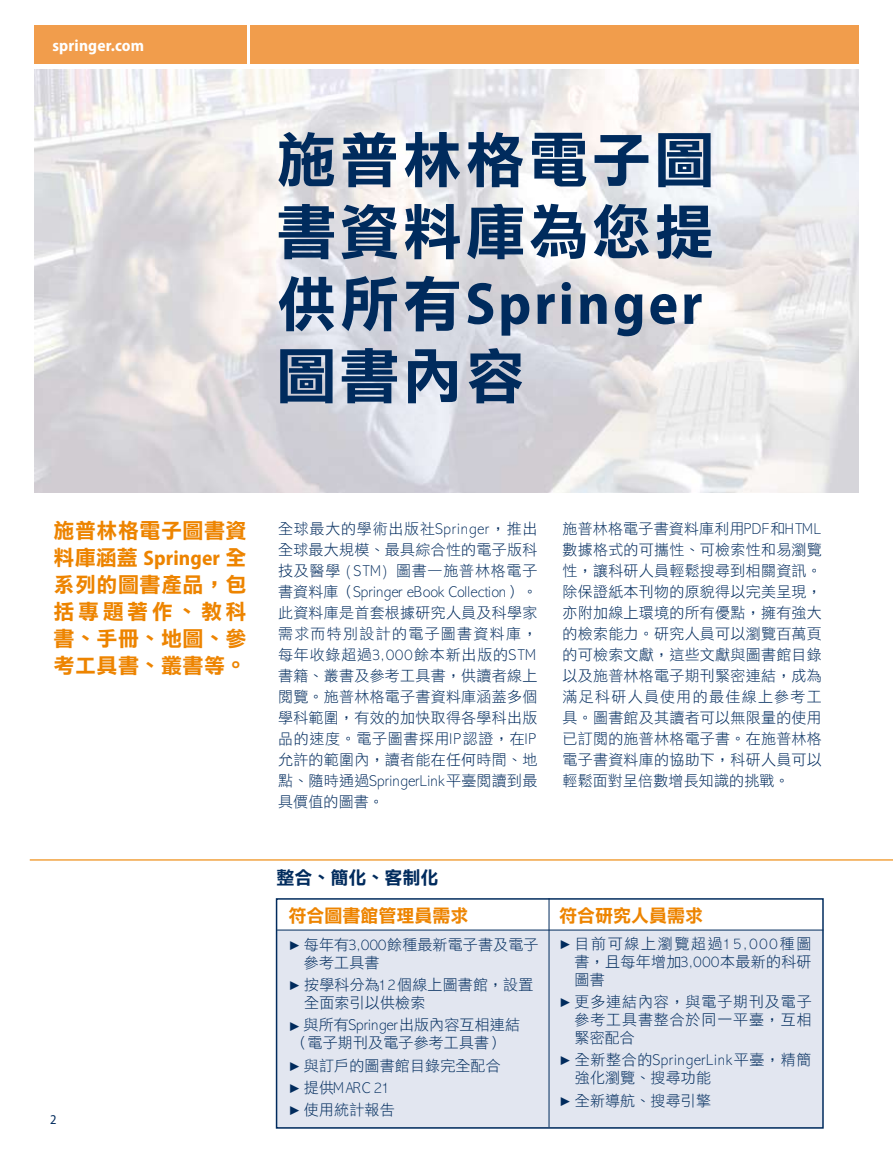
<style>
.page{position:relative;width:893px;height:1174px;background:#fff}
.page>*{position:absolute;margin:0;border:0;box-sizing:border-box;transform-origin:0 0}
.t1{font:60px/72px "DF Li Hei Bd HK BF";letter-spacing:.05em;color:#002b5d}
.t2{font:700 semi-condensed 60px "Myriad Pro";letter-spacing:.05em;color:#002b5d}
.t3{font:21px/27px "DF Li Hei Bd HK BF";letter-spacing:.025em;color:#ed8400;text-align:justify}
.t4{font:700 semi-condensed 21px "Myriad Pro";letter-spacing:.005em;color:#ed8400}
.t5{font:18px "DF Li Hei Bd HK BF";color:#ed8400}
.t6{font:18px "DF Li Hei Bd HK BF";color:#002b5d}
.t7{font:700 semi-condensed 16.5px "Myriad Pro";letter-spacing:.01em;color:#fff}
.t8{font:15px/21px "DF Li Hei Lt HK BF";letter-spacing:.02em;color:#002b5d;text-align:justify}
.t9{font:15px/18px "DF Li Hei Lt HK BF";letter-spacing:.045em;color:#002b5d}
.t10{font:semi-condensed 13.5px "Myriad Pro";color:#002b5d}
.s1{font-family:"DF Li Hei Bd HK BF";font-weight:400;font-stretch:normal}
.s2{font-family:"S Buttons"}
</style>
<div class="page">
<img style="left:34px;top:70px;width:825px;height:422px">
<div style="left:34px;top:26px;width:213px;height:38px;background:#f19d4c"></div>
<div style="left:251px;top:26px;width:608px;height:38px;background:#f19d4c"></div>
<div style="left:277px;top:930px;width:546px;height:198px;background:#e2e6f0"></div>
<hr style="left:277px;top:929px;width:546px;height:1px;background:#002b5d">
<hr style="left:549px;top:898px;width:1px;height:229px;background:#002b5d">
<hr style="left:30px;top:859px;width:863px;height:1px;background:#ed8400">
<div style="left:276px;top:898px;width:548px;height:230px;border:2px solid #002b5d"></div>
<p class="t7" style="left:53px;top:37px;width:93px">springer.com</p>
<h1 class="t1" style="left:276px;top:126px;width:440px">施普林格電子圖書資料庫為您提</h1>
<h1 class="t2" style="left:276px;top:270px;width:427px"><span class="s1">供所有</span>Springer</h1>
<h1 class="t1" style="left:276px;top:342px;width:250px">圖書內容</h1>
<h2 class="t3" style="left:54px;top:517px;width:195px">施普林格電子圖書資</h2>
<h2 class="t4" style="left:54px;top:546px;width:195px"><span class="s1">料庫涵蓋</span> Springer <span class="s1">全</span></h2>
<h2 class="t3" style="left:54px;top:571px;width:195px">系列的圖書產品，包括專題著作、教科書、手冊、地圖、參考工具書、叢書等。</h2>
<p class="t10" style="left:50px;top:1112px;width:8px">2</p>
<p class="t8" style="left:278px;top:519px;width:261px">全球最大的學術出版社Springer，推出全球最大規模、最具綜合性的電子版科技及醫學 (STM) 圖書—施普林格電子書資料庫（Springer eBook Collection）。此資料庫是首套根據研究人員及科學家需求而特別設計的電子圖書資料庫，每年收錄超過3,000餘本新出版的STM書籍、叢書及參考工具書，供讀者線上閱覽。施普林格電子書資料庫涵蓋多個學科範圍，有效的加快取得各學科出版品的速度。電子圖書採用IP認證，在IP允許的範圍內，讀者能在任何時間、地點、隨時通過SpringerLink平臺閱讀到最具價值的圖書。</p>
<p class="t8" style="left:562px;top:519px;width:261px">施普林格電子書資料庫利用PDF和HTML數據格式的可攜性、可檢索性和易瀏覽性，讓科研人員輕鬆搜尋到相關資訊。除保證紙本刊物的原貌得以完美呈現，亦附加線上環境的所有優點，擁有強大的檢索能力。研究人員可以瀏覽百萬頁的可檢索文獻，這些文獻與圖書館目錄以及施普林格電子期刊緊密連結，成為滿足科研人員使用的最佳線上參考工具。圖書館及其讀者可以無限量的使用已訂閱的施普林格電子書。在施普林格電子書資料庫的協助下，科研人員可以輕鬆面對呈倍數增長知識的挑戰。</p>
<p class="t6" style="left:277px;top:869px;width:163px">整合、簡化、客制化</p>
<p class="t5" style="left:289px;top:906px;width:181px">符合圖書館管理員需求</p>
<p class="t8" style="left:304px;top:936px;width:236px;line-height:18px;text-indent:-15px"><span class="s2">7</span> 每年有3,000餘種最新電子書及電子參考工具書</p>
<p class="t8" style="left:304px;top:976px;width:231px;line-height:18px;text-indent:-16px"><span class="s2">7</span> 按學科分為12個線上圖書館，設置全面索引以供檢索</p>
<p class="t8" style="left:289px;top:1016px;width:233px;line-height:18px"><span class="s2">7</span> 與所有Springer出版內容互相連結（電子期刊及電子參考工具書）</p>
<p class="t8" style="left:289px;top:1054px;width:214px;line-height:22.2px;text-align:left"><span class="s2">7</span> 與訂戶的圖書館目錄完全配合<br><span class="s2">7</span> 提供MARC 21<br><span class="s2">7</span> 使用統計報告</p>
<p class="t5" style="left:559px;top:906px;width:145px">符合研究人員需求</p>
<p class="t8" style="left:574px;top:935px;width:239px;line-height:18px;text-indent:-15px"><span class="s2">7</span> 目前可線上瀏覽超過15,000種圖書，且每年增加3,000本最新的科研圖書</p>
<p class="t8" style="left:574px;top:993px;width:239px;line-height:18px;text-indent:-15px"><span class="s2">7</span> 更多連結內容，與電子期刊及電子參考工具書整合於同一平臺，互相緊密配合</p>
<p class="t9" style="left:575px;top:1051px;width:238px;text-indent:-16px"><span class="s2">7</span> 全新整合的SpringerLink平臺，精簡強化瀏覽、搜尋功能</p>
<p class="t8" style="left:559px;top:1090px;width:153px"><span class="s2">7</span> 全新導航、搜尋引擎</p>
</div>
